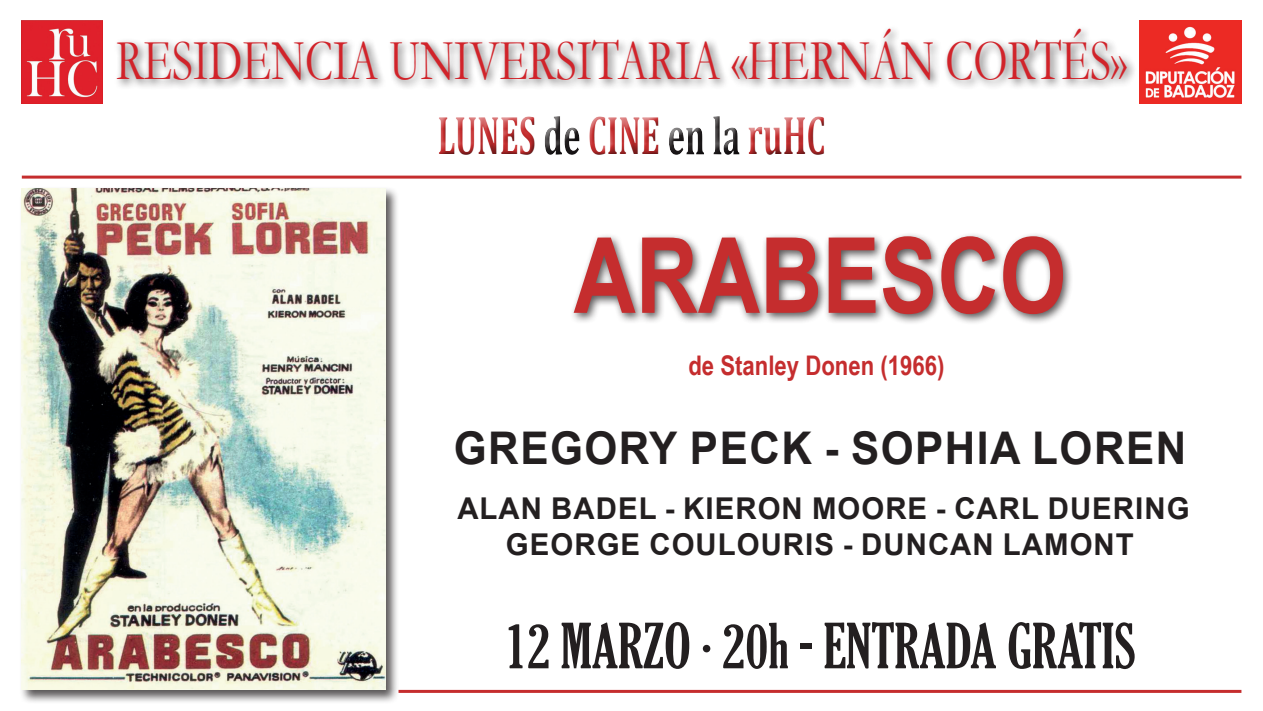
<style>
.page{position:relative;width:1263px;height:711px;background:#fff}
.page>*{position:absolute;margin:0;border:0;box-sizing:border-box;transform-origin:0 0}
.t1{font:700 105px "Arial Narrow";color:#c52d2e}
.t2{font:extra-condensed 60px "Gloucester";color:#231f20}
.t3{font:58.5px "Garamond";color:#d1232a;scale:.75 1}
.t4{font:700 54.6px "Cambria";color:#c52d2e;scale:.61 1}
.t5{font:700 45px "Arial";letter-spacing:.035em;color:#231f20;scale:.94 1}
.t6{font:700 30px/36px "Arial";letter-spacing:.035em;color:#231f20;text-align:center}
.t7{font:700 27px "Arial Narrow";color:#c52d2e}
</style>
<div class="page">
<hr style="left:398px;top:689px;width:843px;height:3px;background:#c52d2e">
<div style="left:569px;top:231px;width:505px;height:94px;background:#231f20;opacity:.75"></div>
<div style="left:20px;top:186px;width:379px;height:517px;background:#231f20;opacity:.75"></div>
<img style="left:22px;top:188px;width:363px;height:501px">
<div style="left:112px;top:25px;width:1025px;height:66px;background:#231f20;opacity:.75"></div>
<img style="left:1140px;top:20px;width:101px;height:83px">
<img style="left:21px;top:20px;width:81px;height:83px">
<div style="left:430px;top:109px;width:405px;height:57px;background:#231f20;opacity:.75"></div>
<hr style="left:22px;top:175px;width:1219px;height:3px;background:#c52d2e">
<h3 class="t3" style="left:116px;top:21px;width:1350px">RESIDENCIA UNIVERSITARIA «HERNÁN CORTÉS»</h3>
<h3 class="t4" style="left:437px;top:97px;width:367px">LUNES CINE</h3>
<h3 class="t4" style="left:747px;top:97px;width:129px">ruHC</h3>
<h1 class="t1" style="left:574px;top:196px;width:494px">ARABESCO</h1>
<p class="t7" style="left:688px;top:345px;width:257px">de Stanley Donen (1966)</p>
<h3 class="t5" style="left:454px;top:416px;width:781px">GREGORY PECK - SOPHIA LOREN</h3>
<p class="t6" style="left:457px;top:490px;width:734px">ALAN BADEL - KIERON MOORE - CARL DUERING<br>GEORGE COULOURIS - DUNCAN LAMONT</p>
<h2 class="t2" style="left:504px;top:611px;width:633px">12 MARZO . 20h - ENTRADA GRATIS</h2>
</div>
